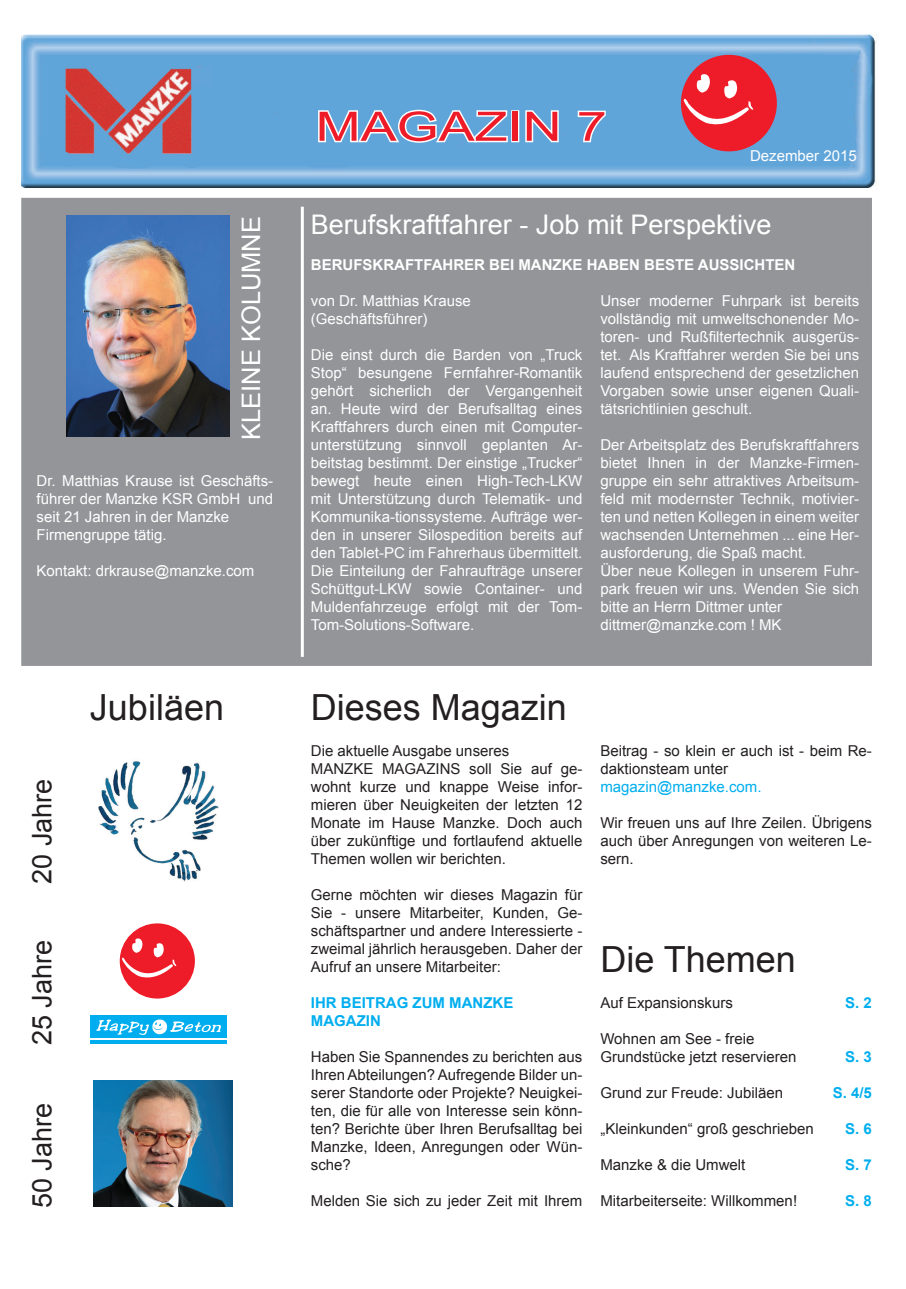
<style>
.page{position:relative;width:906px;height:1289px;background:#fff}
.page>*{position:absolute;margin:0;border:0;box-sizing:border-box;transform-origin:0 0}
.t1{font:40.5px "Arial";color:#ee1c28;scale:1.33 1}
.t2{font:36px "Arial";color:#231f20}
.t3{font:27px "Arial";color:#fff}
.t4{font:27px "Arial";color:#231f20}
.t5{font:25.5px "Arial";color:#fff}
.t6{font:15px/18px "Arial";color:#fff}
.t7{font:15px/18px "Arial";color:#231f20}
.t8{font:700 15px "Arial";color:#fff}
.t9{font:700 15px/18px "Arial";color:#00aeef}
.t10{font:15px "Arial";color:#00aeef}
</style>
<div class="page">
<img style="left:21px;top:34px;width:855px;height:153px">
<div style="left:681px;top:55px;width:96px;height:96px;background:#ee1c28;border-radius:50%"></div>
<svg style="left:683px;top:73px;width:70px;height:54px"></svg>
<div style="left:192px;top:67px;width:19px;height:19px;background:#63a5d9"></div>
<div style="left:21px;top:198px;width:851px;height:468px;background:#939598"></div>
<img style="left:66px;top:216px;width:163px;height:221px">
<hr style="left:301px;top:207px;width:3px;height:450px;background:#fff">
<div style="left:91px;top:1015px;width:136px;height:22px;background:#00aeef"></div>
<svg style="left:91px;top:1040px;width:136px;height:3px"></svg>
<svg style="left:96px;top:1019px;width:125px;height:16px"></svg>
<div style="left:120px;top:923px;width:75px;height:75px;background:#ee1c28;border-radius:50%"></div>
<svg style="left:122px;top:937px;width:54px;height:43px"></svg>
<img style="left:98px;top:761px;width:121px;height:121px">
<img style="left:94px;top:1080px;width:138px;height:126px">
<svg style="left:316px;top:102px;width:193px;height:43px"></svg>
<div style="left:511px;top:110px;width:8px;height:32px;border:3px solid #fff"></div>
<svg style="left:524px;top:109px;width:36px;height:35px"></svg>
<svg style="left:576px;top:109px;width:31px;height:35px"></svg>
<h3 class="t5" style="left:235px;top:440px;width:225px;rotate:-90deg">KLEINE KOLUMNE</h3>
<p class="t6" style="left:37px;top:471px;width:238px">Dr. Matthias Krause ist Geschäfts&shy;führer der Manzke KSR GmbH und seit 21 Jahren in der Manzke<br>Firmengruppe tätig.</p>
<p class="t6" style="left:37px;top:561px;width:219px">Kontakt: drkrause@manzke.com</p>
<h1 class="t1" style="left:315px;top:100px;width:220px">MAGAZIN 7</h1>
<p class="t6" style="left:750px;top:147px;width:108px">Dezember 2015</p>
<h3 class="t3" style="left:311px;top:206px;width:462px">Berufskraftfahrer - Job mit Perspektive</h3>
<p class="t8" style="left:311px;top:254px;width:486px">BERUFSKRAFTFAHRER BEI MANZKE HABEN BESTE AUSSICHTEN</p>
<p class="t6" style="left:311px;top:291px;width:162px">von Dr. Matthias Krause (Geschäftsführer)</p>
<p class="t6" style="left:311px;top:345px;width:273px;text-align:justify">Die einst durch die Barden von „Truck Stop“ besungene Fernfahrer-Romantik gehört sicherlich der Vergangenheit an. Heute wird der Berufsalltag eines Kraftfahrers durch einen mit Computer&shy;unterstützung sinnvoll geplanten Ar&shy;beitstag bestimmt. Der einstige „Trucker“ bewegt heute einen High-Tech-LKW mit Unterstützung durch Telematik- und Kommunika-tionssysteme. Aufträge wer&shy;den in unserer Silospedition bereits auf den Tablet-PC im Fahrerhaus übermittelt.<br>Die Einteilung der Fahraufträge unserer Schüttgut-LKW sowie Container- und Muldenfahrzeuge erfolgt mit der Tom-Tom-Solutions-Software.</p>
<p class="t6" style="left:600px;top:291px;width:260px;text-align:justify">Unser moderner Fuhrpark ist bereits vollständig mit umweltschonender Mo&shy;toren- und Rußfiltertechnik ausgerüs&shy;tet. Als Kraftfahrer werden Sie bei uns laufend entsprechend der gesetzlichen Vorgaben sowie unser eigenen Quali&shy;tätsrichtlinien geschult.</p>
<p class="t6" style="left:600px;top:435px;width:260px">Der Arbeitsplatz des Berufskraftfahrers bietet Ihnen in der Manzke-Firmen&shy;gruppe ein sehr attraktives Arbeitsum&shy;feld mit modernster Technik, motivier&shy;ten und netten Kollegen in einem weiter wachsenden Unternehmen ... eine Her&shy;ausforderung, die Spaß macht.<br>Über neue Kollegen in unserem Fuhr&shy;park freuen wir uns. Wenden Sie sich bitte an Herrn Dittmer unter dittmer@manzke.com ! MK</p>
<h3 class="t4" style="left:24px;top:883px;width:107px;rotate:-90deg">20 Jahre</h3>
<h3 class="t4" style="left:24px;top:1045px;width:107px;rotate:-90deg">25 Jahre</h3>
<h3 class="t4" style="left:24px;top:1208px;width:107px;rotate:-90deg">50 Jahre</h3>
<h2 class="t2" style="left:90px;top:683px;width:136px">Jubiläen</h2>
<h2 class="t2" style="left:311px;top:683px;width:258px">Dieses Magazin</h2>
<p class="t7" style="left:311px;top:741px;width:273px">Die aktuelle Ausgabe unseres<br>MANZKE MAGAZINS soll Sie auf ge&shy;wohnt kurze und knappe Weise infor&shy;mieren über Neuigkeiten der letzten 12<br>Monate im Hause Manzke. Doch auch über zukünftige und fortlaufend aktuelle Themen wollen wir berichten.</p>
<p class="t7" style="left:311px;top:885px;width:273px;text-align:justify">Gerne möchten wir dieses Magazin für Sie - unsere Mitarbeiter, Kunden, Ge&shy;schäftspartner und andere Interessierte - zweimal jährlich herausgeben. Daher der Aufruf an unsere Mitarbeiter:</p>
<p class="t9" style="left:311px;top:994px;width:204px">IHR BEITRAG ZUM MANZKE<br>MAGAZIN</p>
<p class="t7" style="left:311px;top:1047px;width:273px;text-align:justify">Haben Sie Spannendes zu berichten aus Ihren Abteilungen? Aufregende Bilder un&shy;serer Standorte oder Projekte? Neuigkei&shy;ten, die für alle von Interesse sein könn&shy;ten? Berichte über Ihren Berufsalltag bei Manzke, Ideen, Anregungen oder Wün&shy;sche?</p>
<p class="t7" style="left:311px;top:1191px;width:273px">Melden Sie sich zu jeder Zeit mit Ihrem</p>
<p class="t7" style="left:600px;top:741px;width:273px">Beitrag - so klein er auch ist - beim Re&shy;daktionsteam unter</p>
<p class="t10" style="left:600px;top:776px;width:163px">magazin@manzke.com.</p>
<p class="t7" style="left:600px;top:813px;width:273px;text-align:justify">Wir freuen uns auf Ihre Zeilen. Übrigens auch über Anregungen von weiteren Le&shy;sern.</p>
<h2 class="t2" style="left:600px;top:935px;width:197px">Die Themen</h2>
<p class="t7" style="left:600px;top:993px;width:134px">Auf Expansionskurs</p>
<p class="t7" style="left:600px;top:1029px;width:197px">Wohnen am See - freie<br>Grundstücke jetzt reservieren</p>
<p class="t7" style="left:600px;top:1083px;width:184px">Grund zur Freude: Jubiläen</p>
<p class="t7" style="left:600px;top:1119px;width:215px">„Kleinkunden“ groß geschrieben</p>
<p class="t7" style="left:600px;top:1155px;width:147px">Manzke &amp; die Umwelt</p>
<p class="t7" style="left:600px;top:1191px;width:198px">Mitarbeiterseite: Willkommen!</p>
<p class="t9" style="left:845px;top:994px;width:28px">S. 2</p>
<p class="t9" style="left:845px;top:1048px;width:28px">S. 3</p>
<p class="t9" style="left:832px;top:1084px;width:41px">S. 4/5</p>
<p class="t9" style="left:845px;top:1120px;width:28px">S. 6</p>
<p class="t9" style="left:845px;top:1156px;width:28px">S. 7</p>
<p class="t9" style="left:845px;top:1192px;width:28px">S. 8</p>
</div>
